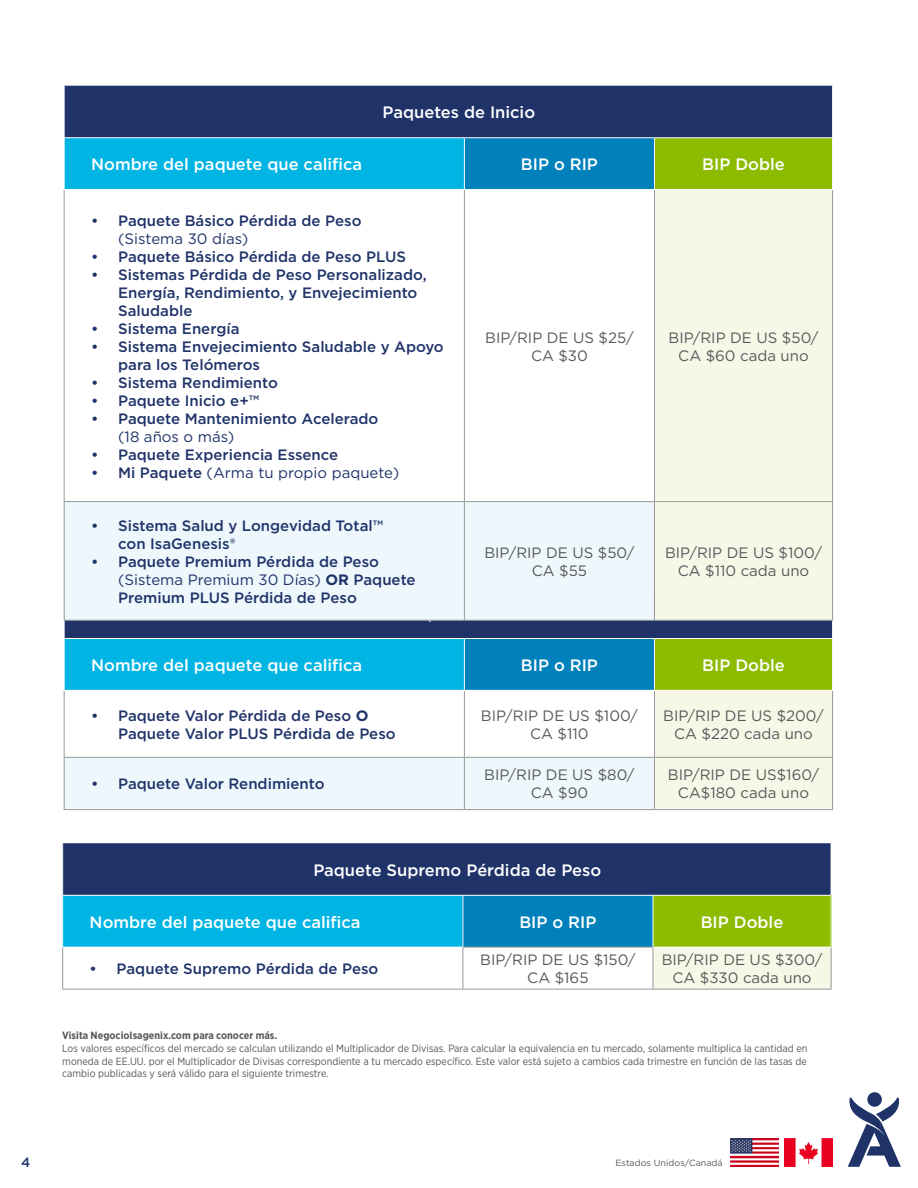
<style>
.page{position:relative;width:918px;height:1188px;background:#fff}
.page>*{position:absolute;margin:0;border:0;box-sizing:border-box;transform-origin:0 0}
.t1{font:500 16.5px "Gotham";color:#fff}
.t2{font:500 15px/18px "Gotham";color:#1f3369}
.t3{font:15px/18px "Gotham";color:#57585a;text-align:center}
.t4{font:15px "Gotham";color:#1f3369}
.t5{font:500 13.5px "Gotham";color:#1f3369}
.Body{font:10.5px/12.6px "Gotham Narrow";color:#57585a}
.t6{font:9px "Gotham";color:#57585a}
.s1{font-weight:400}
.s2{font-weight:500}
.s3{font-weight:700}
</style>
<div class="page">
<svg style="left:848px;top:1092px;width:53px;height:75px"></svg>
<img style="left:730px;top:1138px;width:48px;height:28px">
<img style="left:785px;top:1138px;width:48px;height:28px">
<div style="left:63px;top:843px;width:768px;height:52px;background:#1f3369"></div>
<div style="left:63px;top:895px;width:400px;height:52px;background:#00b4e3"></div>
<div style="left:463px;top:895px;width:190px;height:52px;background:#0081bb"></div>
<div style="left:653px;top:895px;width:178px;height:52px;background:#8dbb00"></div>
<svg style="left:63px;top:948px;width:590px;height:41px"></svg>
<div style="left:653px;top:947px;width:178px;height:42px;background:#f7f7e8"></div>
<hr style="left:463px;top:947px;width:190px;height:1px;background:#97999c">
<hr style="left:463px;top:948px;width:1px;height:41px;background:#97999c">
<hr style="left:653px;top:948px;width:1px;height:41px;background:#97999c">
<hr style="left:463px;top:989px;width:190px;height:1px;background:#97999c">
<hr style="left:62px;top:948px;width:1px;height:41px;background:#97999c">
<hr style="left:62px;top:989px;width:401px;height:1px;background:#97999c">
<hr style="left:831px;top:948px;width:1px;height:41px;background:#97999c">
<hr style="left:653px;top:989px;width:178px;height:1px;background:#97999c">
<hr style="left:62px;top:895px;width:401px;height:1px;background:#fff">
<hr style="left:463px;top:895px;width:190px;height:1px;background:#fff">
<hr style="left:653px;top:895px;width:178px;height:1px;background:#fff">
<hr style="left:463px;top:896px;width:1px;height:51px;background:#fff">
<hr style="left:653px;top:896px;width:1px;height:51px;background:#fff">
<hr style="left:653px;top:947px;width:178px;height:1px;background:#fff">
<div style="left:64px;top:586px;width:769px;height:53px;background:#1f3369"></div>
<div style="left:64px;top:639px;width:400px;height:51px;background:#00b4e3"></div>
<div style="left:464px;top:639px;width:190px;height:51px;background:#0081bb"></div>
<div style="left:654px;top:639px;width:179px;height:51px;background:#8dbb00"></div>
<svg style="left:65px;top:691px;width:767px;height:118px"></svg>
<hr style="left:464px;top:757px;width:190px;height:1px;background:#97999c">
<hr style="left:464px;top:809px;width:190px;height:1px;background:#97999c">
<hr style="left:64px;top:691px;width:1px;height:66px;background:#97999c">
<hr style="left:64px;top:758px;width:1px;height:51px;background:#97999c">
<hr style="left:464px;top:691px;width:1px;height:66px;background:#97999c">
<hr style="left:64px;top:757px;width:400px;height:1px;background:#97999c">
<hr style="left:464px;top:758px;width:1px;height:51px;background:#97999c">
<hr style="left:64px;top:809px;width:400px;height:1px;background:#97999c">
<hr style="left:654px;top:691px;width:1px;height:66px;background:#97999c">
<hr style="left:654px;top:757px;width:179px;height:1px;background:#97999c">
<hr style="left:654px;top:758px;width:1px;height:51px;background:#97999c">
<hr style="left:654px;top:809px;width:179px;height:1px;background:#97999c">
<hr style="left:832px;top:691px;width:1px;height:66px;background:#97999c">
<hr style="left:832px;top:758px;width:1px;height:51px;background:#97999c">
<hr style="left:64px;top:586px;width:1px;height:52px;background:#fff">
<hr style="left:832px;top:586px;width:1px;height:52px;background:#fff">
<hr style="left:64px;top:638px;width:400px;height:1px;background:#fff">
<hr style="left:64px;top:639px;width:1px;height:51px;background:#fff">
<hr style="left:464px;top:638px;width:190px;height:1px;background:#fff">
<hr style="left:654px;top:638px;width:179px;height:1px;background:#fff">
<hr style="left:832px;top:639px;width:1px;height:51px;background:#fff">
<hr style="left:464px;top:639px;width:1px;height:51px;background:#fff">
<hr style="left:654px;top:639px;width:1px;height:51px;background:#fff">
<div style="left:64px;top:85px;width:769px;height:53px;background:#1f3369"></div>
<div style="left:64px;top:138px;width:400px;height:52px;background:#00b4e3"></div>
<div style="left:464px;top:138px;width:190px;height:52px;background:#0081bb"></div>
<div style="left:654px;top:138px;width:179px;height:52px;background:#8dbb00"></div>
<div style="left:655px;top:190px;width:177px;height:430px;background:#f7f7e8"></div>
<div style="left:65px;top:502px;width:589px;height:118px;background:#edf7fc"></div>
<hr style="left:464px;top:501px;width:190px;height:1px;background:#97999c">
<hr style="left:464px;top:620px;width:190px;height:1px;background:#97999c">
<hr style="left:64px;top:190px;width:1px;height:311px;background:#97999c">
<hr style="left:64px;top:502px;width:1px;height:118px;background:#97999c">
<hr style="left:464px;top:190px;width:1px;height:311px;background:#97999c">
<hr style="left:64px;top:501px;width:400px;height:1px;background:#97999c">
<hr style="left:464px;top:502px;width:1px;height:118px;background:#97999c">
<hr style="left:64px;top:620px;width:400px;height:1px;background:#97999c">
<hr style="left:654px;top:190px;width:1px;height:311px;background:#97999c">
<hr style="left:654px;top:501px;width:179px;height:1px;background:#97999c">
<hr style="left:654px;top:502px;width:1px;height:118px;background:#97999c">
<hr style="left:654px;top:620px;width:179px;height:1px;background:#97999c">
<hr style="left:832px;top:190px;width:1px;height:311px;background:#97999c">
<hr style="left:832px;top:502px;width:1px;height:118px;background:#97999c">
<hr style="left:64px;top:85px;width:400px;height:1px;background:#fff">
<hr style="left:64px;top:86px;width:1px;height:51px;background:#fff">
<hr style="left:464px;top:85px;width:190px;height:1px;background:#fff">
<hr style="left:654px;top:85px;width:179px;height:1px;background:#fff">
<hr style="left:832px;top:86px;width:1px;height:51px;background:#fff">
<hr style="left:64px;top:137px;width:400px;height:1px;background:#fff">
<hr style="left:64px;top:138px;width:1px;height:51px;background:#fff">
<hr style="left:464px;top:137px;width:190px;height:1px;background:#fff">
<hr style="left:654px;top:137px;width:179px;height:1px;background:#fff">
<hr style="left:832px;top:138px;width:1px;height:51px;background:#fff">
<hr style="left:464px;top:138px;width:1px;height:51px;background:#fff">
<hr style="left:654px;top:138px;width:1px;height:51px;background:#fff">
<hr style="left:64px;top:189px;width:400px;height:1px;background:#fff">
<hr style="left:464px;top:189px;width:190px;height:1px;background:#fff">
<hr style="left:654px;top:189px;width:179px;height:1px;background:#fff">
<p class="t1" style="left:383px;top:101px;width:154px">Paquetes de Inicio</p>
<p class="t1" style="left:91px;top:154px;width:273px">Nombre del paquete que califica</p>
<p class="t1" style="left:521px;top:154px;width:79px">BIP o RIP</p>
<p class="t1" style="left:702px;top:154px;width:84px">BIP Doble</p>
<p class="t2" style="left:118px;top:211px;width:245px;text-indent:-27px">• Paquete Básico Pérdida de Peso <span class="s1">(Sistema 30 días)</span></p>
<p class="t2" style="left:91px;top:247px;width:316px">• Paquete Básico Pérdida de Peso PLUS</p>
<p class="t2" style="left:118px;top:265px;width:310px;text-indent:-27px">• Sistemas Pérdida de Peso Personalizado,<br>Energía, Rendimiento, y Envejecimiento<br>Saludable</p>
<p class="t2" style="left:91px;top:319px;width:150px">• Sistema Energía</p>
<p class="t2" style="left:118px;top:337px;width:327px;text-indent:-27px">• Sistema Envejecimiento Saludable y Apoyo para los Telómeros</p>
<p class="t2" style="left:91px;top:373px;width:188px">• Sistema Rendimiento</p>
<p class="t2" style="left:91px;top:391px;width:170px">• Paquete Inicio e+™</p>
<p class="t2" style="left:118px;top:409px;width:262px;text-indent:-27px">• Paquete Mantenimiento Acelerado <span class="s1">(18 años o más)</span></p>
<p class="t2" style="left:91px;top:445px;width:249px">• Paquete Experiencia Essence</p>
<p class="t4" style="left:91px;top:463px;width:310px"><span class="s2">• Mi Paquete</span> (Arma tu propio paquete)</p>
<p class="t3" style="left:485px;top:328px;width:150px">BIP/RIP DE US $25/<br>CA $30</p>
<p class="t3" style="left:669px;top:328px;width:151px">BIP/RIP DE US $50/<br>CA $60 cada uno</p>
<p class="t2" style="left:118px;top:516px;width:266px;text-indent:-27px">• Sistema Salud y Longevidad Total™ con IsaGenesis®</p>
<p class="t2" style="left:118px;top:552px;width:299px;text-indent:-27px">• Paquete Premium Pérdida de Peso <span class="s1">(Sistema Premium 30 Días)</span> <span class="s3">OR</span> Paquete<br>Premium PLUS Pérdida de Peso</p>
<p class="t3" style="left:484px;top:543px;width:151px">BIP/RIP DE US $50/<br>CA $55</p>
<p class="t3" style="left:665px;top:543px;width:158px">BIP/RIP DE US $100/<br>CA $110 cada uno</p>
<p class="t1" style="left:91px;top:654px;width:273px">Nombre del paquete que califica</p>
<p class="t1" style="left:521px;top:654px;width:79px">BIP o RIP</p>
<p class="t1" style="left:702px;top:654px;width:84px">BIP Doble</p>
<p class="t2" style="left:118px;top:706px;width:279px;text-indent:-27px">• Paquete Valor Pérdida de Peso <span class="s3">O<br></span>Paquete Valor PLUS Pérdida de Peso</p>
<p class="t3" style="left:481px;top:706px;width:158px">BIP/RIP DE US $100/<br>CA $110</p>
<p class="t3" style="left:663px;top:706px;width:162px">BIP/RIP DE US $200/<br>CA $220 cada uno</p>
<p class="t2" style="left:91px;top:775px;width:235px">• Paquete Valor Rendimiento</p>
<p class="t3" style="left:484px;top:766px;width:152px">BIP/RIP DE US $80/<br>CA $90</p>
<p class="t3" style="left:668px;top:766px;width:153px">BIP/RIP DE US$160/<br>CA$180 cada uno</p>
<p class="t1" style="left:313px;top:859px;width:290px">Paquete Supremo Pérdida de Peso</p>
<p class="t1" style="left:90px;top:911px;width:273px">Nombre del paquete que califica</p>
<p class="t1" style="left:519px;top:911px;width:79px">BIP o RIP</p>
<p class="t1" style="left:701px;top:911px;width:84px">BIP Doble</p>
<p class="t2" style="left:90px;top:960px;width:290px">• Paquete Supremo Pérdida de Peso</p>
<p class="t3" style="left:480px;top:951px;width:157px">BIP/RIP DE US $150/<br>CA $165</p>
<p class="t3" style="left:662px;top:951px;width:162px">BIP/RIP DE US $300/<br>CA $330 cada uno</p>
<p class="Body" style="left:62px;top:1029px;width:747px"><span class="s3">Visita NegocioIsagenix.com para conocer más.<br></span>Los valores específicos del mercado se calculan utilizando el Multiplicador de Divisas. Para calcular la equivalencia en tu mercado, solamente multiplica la cantidad en moneda de EE.UU. por el Multiplicador de Divisas correspondiente a tu mercado específico. Este valor está sujeto a cambios cada trimestre en función de las tasas de cambio publicadas y será válido para el siguiente trimestre.</p>
<p class="t5" style="left:21px;top:1153px;width:11px">4</p>
<p class="t6" style="left:616px;top:1157px;width:109px">Estados Unidos/Canadá</p>
</div>
